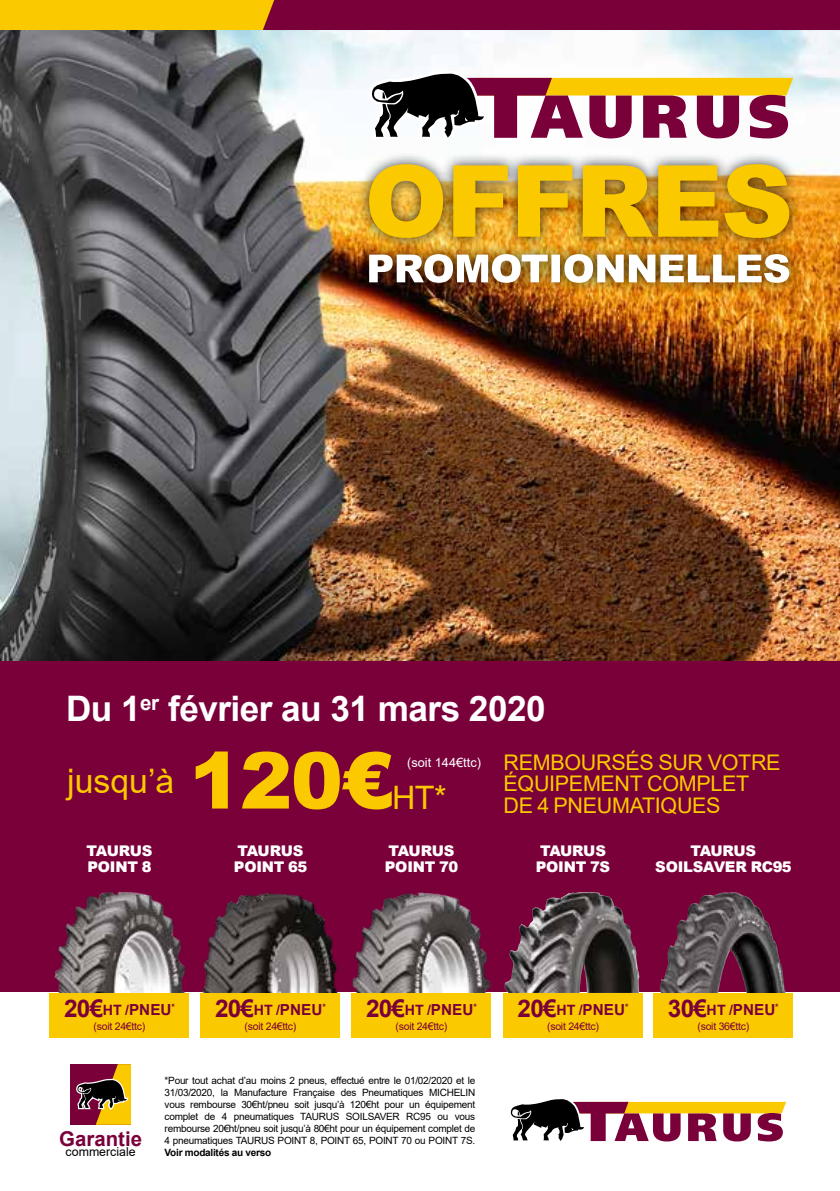
<style>
.page{position:relative;width:840px;height:1191px;background:#fff}
.page>*{position:absolute;margin:0;border:0;box-sizing:border-box;transform-origin:0 0}
.t1{font:900 78.4px "Arial";color:#fbc900}
.t2{font:700 35.2px "Arial";letter-spacing:-.015em;color:#fff}
.t3{font:33.8px "Arial";color:#fbc900}
.t4{font:32.4px "Arial";color:#fbc900}
.t5{font:21.4px/21.4px "Arial";letter-spacing:-.015em;color:#fbc900}
.t6{font:700 20.4px "Arial";color:#7a003a}
.t7{font:700 15.2px "Arial";letter-spacing:.005em;color:#7a003a}
.t8{font:900 14.8px/16px "Arial";letter-spacing:-.015em;color:#fff}
.t9{font:12.8px "Arial";color:#fff}
.t10{font:12.4px "Arial";color:#000}
.t11{font:10.6px "Arial";letter-spacing:-.025em;color:#7a003a}
.t12{font:10px/12px "Arial";letter-spacing:-.025em;color:#000;text-align:justify}
.t13{font:700 10px "Arial";letter-spacing:-.025em;color:#000}
.s1{font-size:24.4px}
.s2{font-size:14.2px}
</style>
<div class="page">
<img style="left:0;top:30px;width:839px;height:630px">
<div style="left:0;top:660px;width:839px;height:369px;background:#7a003a"></div>
<div style="left:356px;top:241px;width:445px;height:54px;background:#000;opacity:.75"></div>
<div style="left:0;top:993px;width:839px;height:198px;background:#fff"></div>
<svg style="left:510px;top:1099px;width:275px;height:43px"></svg>
<svg style="left:0;top:0;width:839px;height:30px;background:#a34027"></svg>
<div style="left:70px;top:1064px;width:61px;height:60px;background:#7a003a"></div>
<svg style="left:75px;top:1064px;width:57px;height:61px"></svg>
<div style="left:356px;top:151px;width:445px;height:100px;background:#000;opacity:.75"></div>
<img style="left:366px;top:65px;width:426px;height:288px">
<img style="left:655px;top:892px;width:132px;height:101px">
<div style="left:200px;top:993px;width:140px;height:44px;background:#fbc900"></div>
<div style="left:351px;top:993px;width:140px;height:44px;background:#fbc900"></div>
<div style="left:50px;top:993px;width:139px;height:44px;background:#fbc900"></div>
<img style="left:200px;top:892px;width:142px;height:101px">
<img style="left:351px;top:892px;width:140px;height:101px">
<img style="left:50px;top:891px;width:139px;height:102px">
<div style="left:503px;top:993px;width:139px;height:44px;background:#fbc900"></div>
<img style="left:504px;top:892px;width:135px;height:101px">
<div style="left:653px;top:993px;width:139px;height:44px;background:#fbc900"></div>
<h2 class="t2" style="left:66px;top:684px;width:481px">Du 1<sup>er</sup> février au 31 mars 2020</h2>
<h3 class="t3" style="left:67px;top:757px;width:108px">jusqu’à</h3>
<h3 class="t8" style="left:86px;top:842px;width:67px">TAURUS<br>POINT 8</h3>
<h1 class="t1" style="left:189px;top:723px;width:206px">120€</h1>
<p class="t9" style="left:407px;top:754px;width:75px">(soit 144€ttc)</p>
<h3 class="t4" style="left:392px;top:775px;width:56px">HT*</h3>
<h3 class="t8" style="left:234px;top:842px;width:75px">TAURUS<br>POINT 65</h3>
<h3 class="t8" style="left:384px;top:842px;width:75px">TAURUS<br>POINT 70</h3>
<h3 class="t5" style="left:503px;top:751px;width:278px">REMBOURSÉS SUR VOTRE<br>ÉQUIPEMENT COMPLET<br>DE 4 PNEUMATIQUES</h3>
<h3 class="t8" style="left:535px;top:842px;width:76px">TAURUS<br>POINT 7S</h3>
<h3 class="t8" style="left:655px;top:842px;width:138px;text-align:center">TAURUS<br>SOILSAVER RC95</h3>
<h3 class="t7" style="left:64px;top:999px;width:112px"><span class="s1">20€</span><span class="s2">HT /</span>PNEU<sup>*</sup></h3>
<p class="t11" style="left:93px;top:1018px;width:53px">(soit 24€ttc)</p>
<h3 class="t7" style="left:215px;top:999px;width:112px"><span class="s1">20€</span><span class="s2">HT /</span>PNEU<sup>*</sup></h3>
<p class="t11" style="left:244px;top:1018px;width:53px">(soit 24€ttc)</p>
<h3 class="t7" style="left:366px;top:999px;width:112px"><span class="s1">20€</span><span class="s2">HT /</span>PNEU<sup>*</sup></h3>
<p class="t11" style="left:395px;top:1018px;width:53px">(soit 24€ttc)</p>
<h3 class="t6" style="left:59px;top:1124px;width:84px">Garantie</h3>
<p class="t10" style="left:66px;top:1143px;width:72px">commerciale</p>
<p class="t12" style="left:164px;top:1074px;width:312px">*Pour tout achat d’au moins 2 pneus, effectué entre le 01/02/2020 et le 31/03/2020, la Manufacture Française des Pneumatiques MICHELIN vous rembourse 30€ht/pneu soit jusqu’à 120€ht pour un équipement complet de 4 pneumatiques TAURUS SOILSAVER RC95 ou vous rembourse 20€ht/pneu soit jusqu’à 80€ht pour un équipement complet de 4 pneumatiques TAURUS POINT 8, POINT 65, POINT 70 ou POINT 7S.</p>
<p class="t13" style="left:164px;top:1145px;width:108px">Voir modalités au verso</p>
<h3 class="t7" style="left:517px;top:999px;width:112px"><span class="s1">20€</span><span class="s2">HT /</span>PNEU<sup>*</sup></h3>
<p class="t11" style="left:547px;top:1018px;width:53px">(soit 24€ttc)</p>
<h3 class="t7" style="left:667px;top:999px;width:112px"><span class="s1">30€</span><span class="s2">HT /</span>PNEU<sup>*</sup></h3>
<p class="t11" style="left:697px;top:1018px;width:53px">(soit 36€ttc)</p>
</div>
